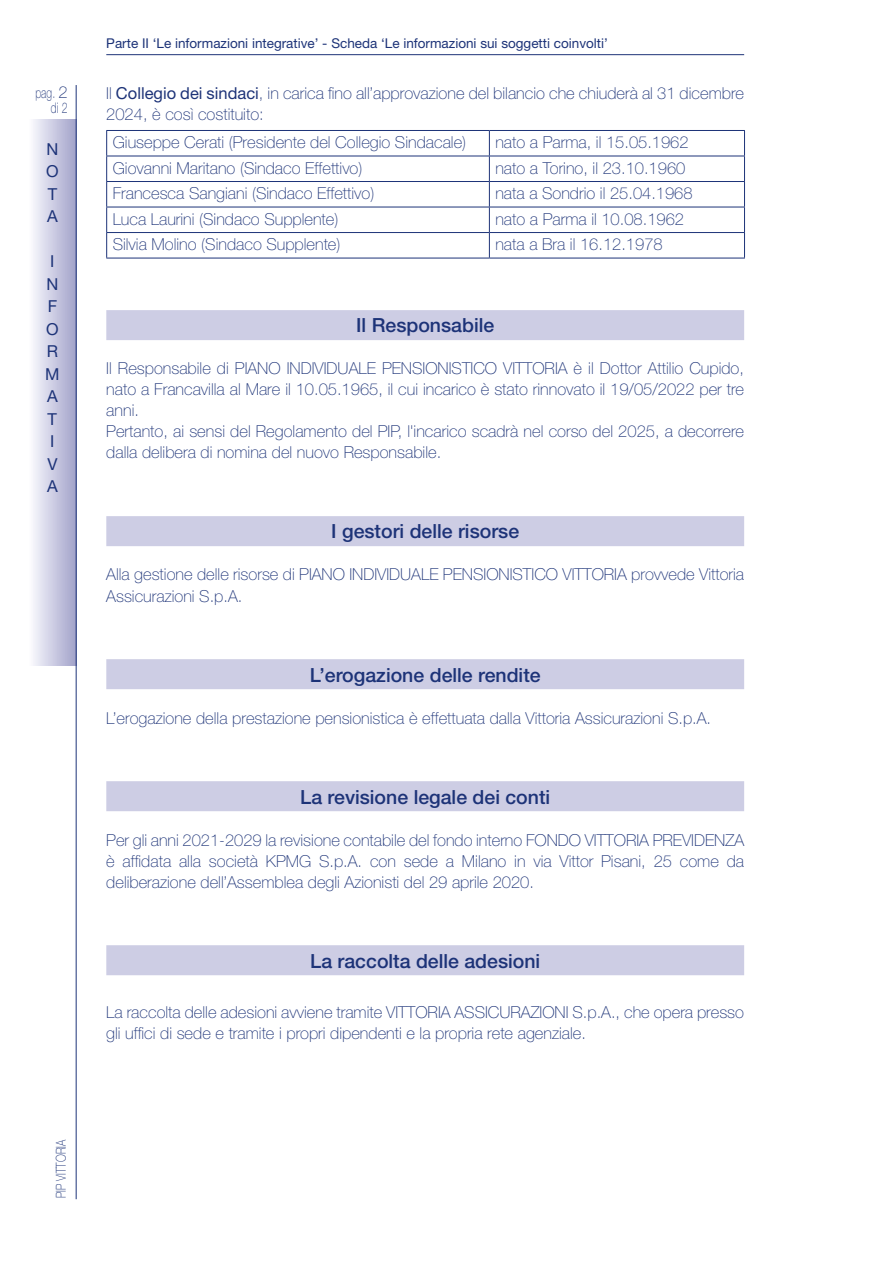
<style>
.page{position:relative;width:893px;height:1263px;background:#fff}
.page>*{position:absolute;margin:0;border:0;box-sizing:border-box;transform-origin:0 0}
.t1{font:500 19.5px "Helvetica Neue LT Std";color:#1d3378}
.t2{font:100 16.5px/21px "Helvetica Neue LT Std";color:#1d3378}
.t3{font:16.5px/22.5px "Helvetica Neue LT Std";color:#1d3378;text-align:justify}
.t4{font:100 14.7px/15px "Helvetica Neue LT Std";color:#1d3378;text-align:right;scale:.71 1}
.t5{font:100 13.65px "Helvetica Neue LT Std";color:#1d3378;scale:.77 1}
.t6{font:13.5px "Helvetica Neue LT Std";color:#1d3378}
.s1{font-size:16.5px}
.s2{font-weight:400}
</style>
<div class="page">
<div style="left:28px;top:119px;width:49px;height:546px;background:linear-gradient(to right,#fefeff,#a0a0c9)"></div>
<hr style="left:76px;top:85px;width:1px;height:1114px;background:#1d3378">
<hr style="left:106px;top:54px;width:638px;height:1px;background:#1d3378">
<div style="left:106px;top:310px;width:638px;height:30px;background:#cdcde4"></div>
<div style="left:106px;top:516px;width:638px;height:30px;background:#cdcde4"></div>
<div style="left:106px;top:659px;width:638px;height:30px;background:#cdcde4"></div>
<div style="left:106px;top:781px;width:638px;height:30px;background:#cdcde4"></div>
<div style="left:106px;top:945px;width:638px;height:30px;background:#cdcde4"></div>
<hr style="left:106px;top:130px;width:383px;height:1px;background:#1d3378">
<hr style="left:489px;top:130px;width:256px;height:1px;background:#1d3378">
<hr style="left:106px;top:156px;width:383px;height:1px;background:#1d3378">
<hr style="left:489px;top:156px;width:256px;height:1px;background:#1d3378">
<hr style="left:106px;top:181px;width:383px;height:1px;background:#1d3378">
<hr style="left:489px;top:181px;width:256px;height:1px;background:#1d3378">
<hr style="left:106px;top:207px;width:383px;height:1px;background:#1d3378">
<hr style="left:489px;top:207px;width:256px;height:1px;background:#1d3378">
<hr style="left:106px;top:232px;width:383px;height:1px;background:#1d3378">
<svg style="left:106px;top:131px;width:1px;height:127px"></svg>
<hr style="left:489px;top:232px;width:256px;height:1px;background:#1d3378">
<svg style="left:489px;top:131px;width:1px;height:127px"></svg>
<svg style="left:744px;top:131px;width:1px;height:127px"></svg>
<hr style="left:106px;top:258px;width:383px;height:1px;background:#1d3378">
<hr style="left:489px;top:258px;width:256px;height:1px;background:#1d3378">
<p class="t4" style="left:35px;top:86px;width:47px">pag. <span class="s1">2 </span>di 2</p>
<p class="t3" style="left:46px;top:137px;width:14px">N O T A</p>
<p class="t3" style="left:45px;top:250px;width:16px;text-align:center">I<br>N<br>F<br>O<br>R<br>M<br>A<br>T<br>I<br>V<br>A</p>
<p class="t5" style="left:53px;top:1198px;width:77px;rotate:-90deg">PIP VITTORIA</p>
<p class="t6" style="left:106px;top:35px;width:503px">Parte II ‘Le informazioni integrative’ - Scheda ‘Le informazioni sui soggetti coinvolti’</p>
<p class="t2" style="left:106px;top:82px;width:639px">Il <span class="s2">Collegio dei sindaci</span>, in carica fino all’approvazione del bilancio che chiuderà al 31 dicembre<br>2024, è così costituito:</p>
<p class="t2" style="left:113px;top:132px;width:355px">Giuseppe Cerati (Presidente del Collegio Sindacale)</p>
<p class="t2" style="left:495px;top:132px;width:195px">nato a Parma, il 15.05.1962</p>
<p class="t2" style="left:113px;top:157px;width:251px">Giovanni Maritano (Sindaco Effettivo)</p>
<p class="t2" style="left:495px;top:157px;width:191px">nato a Torino, il 23.10.1960</p>
<p class="t2" style="left:113px;top:183px;width:263px">Francesca Sangiani (Sindaco Effettivo)</p>
<p class="t2" style="left:495px;top:183px;width:199px">nata a Sondrio il 25.04.1968</p>
<p class="t2" style="left:113px;top:208px;width:227px">Luca Laurini (Sindaco Supplente)</p>
<p class="t2" style="left:495px;top:208px;width:190px">nato a Parma il 10.08.1962</p>
<p class="t2" style="left:113px;top:234px;width:229px">Silvia Molino (Sindaco Supplente)</p>
<p class="t2" style="left:495px;top:234px;width:169px">nata a Bra il 16.12.1978</p>
<p class="t1" style="left:356px;top:314px;width:140px">Il Responsabile</p>
<p class="t2" style="left:106px;top:358px;width:639px">Il Responsabile di PIANO INDIVIDUALE PENSIONISTICO VITTORIA è il Dottor Attilio Cupido, nato a Francavilla al Mare il 10.05.1965, il cui incarico è stato rinnovato il 19/05/2022 per tre anni.<br>Pertanto, ai sensi del Regolamento del PIP, l'incarico scadrà nel corso del 2025, a decorrere dalla delibera di nomina del nuovo Responsabile.</p>
<p class="t1" style="left:331px;top:520px;width:189px">I gestori delle risorse</p>
<p class="t2" style="left:106px;top:564px;width:639px">Alla gestione delle risorse di PIANO INDIVIDUALE PENSIONISTICO VITTORIA provvede Vittoria<br>Assicurazioni S.p.A.</p>
<p class="t1" style="left:310px;top:663px;width:232px">L’erogazione delle rendite</p>
<p class="t2" style="left:106px;top:707px;width:606px">L’erogazione della prestazione pensionistica è effettuata dalla Vittoria Assicurazioni S.p.A.</p>
<p class="t1" style="left:300px;top:785px;width:252px">La revisione legale dei conti</p>
<p class="t2" style="left:106px;top:829px;width:639px;text-align:justify">Per gli anni 2021-2029 la revisione contabile del fondo interno FONDO VITTORIA PREVIDENZA è affidata alla società KPMG S.p.A. con sede a Milano in via Vittor Pisani, 25 come da deliberazione dell’Assemblea degli Azionisti del 29 aprile 2020.</p>
<p class="t1" style="left:310px;top:949px;width:232px">La raccolta delle adesioni</p>
<p class="t2" style="left:106px;top:1002px;width:639px">La raccolta delle adesioni avviene tramite VITTORIA ASSICURAZIONI S.p.A., che opera presso gli uffici di sede e tramite i propri dipendenti e la propria rete agenziale.</p>
</div>
